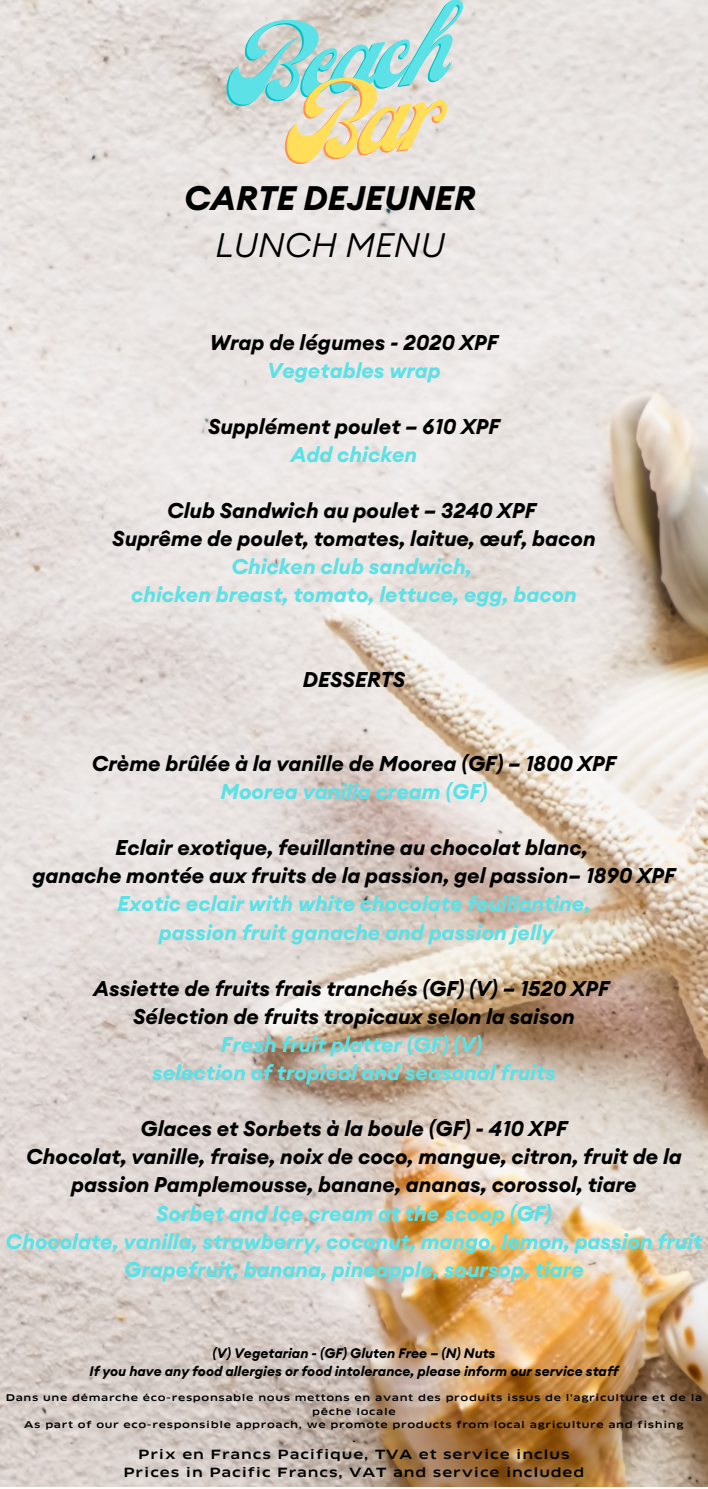
<style>
.page{position:relative;width:708px;height:1489px;background:#fff}
.page>*{position:absolute;margin:0;border:0;box-sizing:border-box;transform-origin:0 0}
.t1{font:85.25px "Carlsonscript";color:#00c4cc}
.t2{font:italic 700 33.5px "Euclid Circular A";color:#000}
.t3{font:italic 300 33.5px "Euclid Circular A";color:#000}
.t4{font:italic 700 21px/28px "Euclid Circular A";color:#000;text-align:center}
.t5{font:italic 700 21px/28px "Euclid Circular A";color:#5ce1e6;text-align:center}
.t6{font:italic 700 13.5px "Euclid Circular A";color:#000}
.t7{font:500 12.5px "Clan OT Extd";letter-spacing:.07em;color:#000}
.t8{font:500 9px/13.5px "Clan OT Extd";letter-spacing:.07em;color:#000;text-align:center}
</style>
<div class="page">
<img style="left:0;top:0;width:707px;height:1486px">
<svg style="left:277px;top:74px;width:172px;height:92px"></svg>
<p class="t1" style="left:220px;top:27px;width:225px;rotate:-7deg">Beach</p>
<p class="t2" style="left:184px;top:183px;width:293px">CARTE DEJEUNER</p>
<p class="t3" style="left:215px;top:230px;width:231px">LUNCH MENU</p>
<p class="t4" style="left:210px;top:329px;width:290px">Wrap de légumes - 2020 XPF</p>
<p class="t5" style="left:267px;top:357px;width:175px">Vegetables wrap</p>
<p class="t4" style="left:208px;top:413px;width:293px">Supplément poulet – 610 XPF</p>
<p class="t5" style="left:290px;top:442px;width:128px">Add chicken</p>
<p class="t4" style="left:167px;top:498px;width:370px">Club Sandwich au poulet – 3240 XPF</p>
<p class="t4" style="left:112px;top:526px;width:484px">Suprême de poulet, tomates, laitue, œuf, bacon</p>
<p class="t5" style="left:231px;top:554px;width:242px">Chicken club sandwich,</p>
<p class="t5" style="left:131px;top:582px;width:447px">chicken breast, tomato, lettuce, egg, bacon</p>
<p class="t4" style="left:303px;top:666px;width:104px">DESSERTS</p>
<p class="t4" style="left:92px;top:750px;width:526px">Crème brûlée à la vanille de Moorea (GF) – 1800 XPF</p>
<p class="t5" style="left:220px;top:779px;width:268px">Moorea vanilla cream (GF)</p>
<p class="t4" style="left:115px;top:835px;width:474px">Eclair exotique, feuillantine au chocolat blanc,</p>
<p class="t4" style="left:32px;top:863px;width:644px">ganache montée aux fruits de la passion, gel passion– 1890 XPF</p>
<p class="t5" style="left:117px;top:891px;width:474px">Exotic eclair with white chocolate feuillantine,</p>
<p class="t5" style="left:159px;top:919px;width:396px">passion fruit ganache and passion jelly</p>
<p class="t4" style="left:93px;top:975px;width:517px">Assiette de fruits frais tranchés (GF) (V) – 1520 XPF</p>
<p class="t4" style="left:133px;top:1003px;width:443px">Sélection de fruits tropicaux selon la saison</p>
<p class="t5" style="left:221px;top:1031px;width:263px">Fresh fruit platter (GF) (V)</p>
<p class="t5" style="left:152px;top:1059px;width:405px">selection of tropical and seasonal fruits</p>
<p class="t4" style="left:140px;top:1116px;width:428px">Glaces et Sorbets à la boule (GF) - 410 XPF</p>
<p class="t4" style="left:26px;top:1144px;width:657px">Chocolat, vanille, fraise, noix de coco, mangue, citron, fruit de la passion Pamplemousse, banane, ananas, corossol, tiare</p>
<p class="t5" style="left:156px;top:1200px;width:397px">Sorbet and Ice cream at the scoop (GF)</p>
<p class="t5" style="left:6px;top:1228px;width:698px">Chocolate, vanilla, strawberry, coconut, mango, lemon, passion fruit<br>Grapefruit, banana, pineapple, soursop, tiare</p>
<p class="t6" style="left:212px;top:1347px;width:284px">(V) Vegetarian - (GF) Gluten Free – (N) Nuts</p>
<p class="t6" style="left:89px;top:1365px;width:530px">If you have any food allergies or food intolerance, please inform our service staff</p>
<p class="t8" style="left:6px;top:1391px;width:697px">Dans une démarche éco-responsable nous mettons en avant des produits issus de l'agriculture et de la pêche locale</p>
<p class="t8" style="left:24px;top:1418px;width:660px">As part of our eco-responsible approach, we promote products from local agriculture and fishing</p>
<p class="t8" style="left:352px;top:1432px;width:5px">.</p>
<p class="t7" style="left:138px;top:1447px;width:433px">Prix en Francs Pacifique, TVA et service inclus</p>
<p class="t7" style="left:123px;top:1465px;width:462px">Prices in Pacific Francs, VAT and service included</p>
</div>
